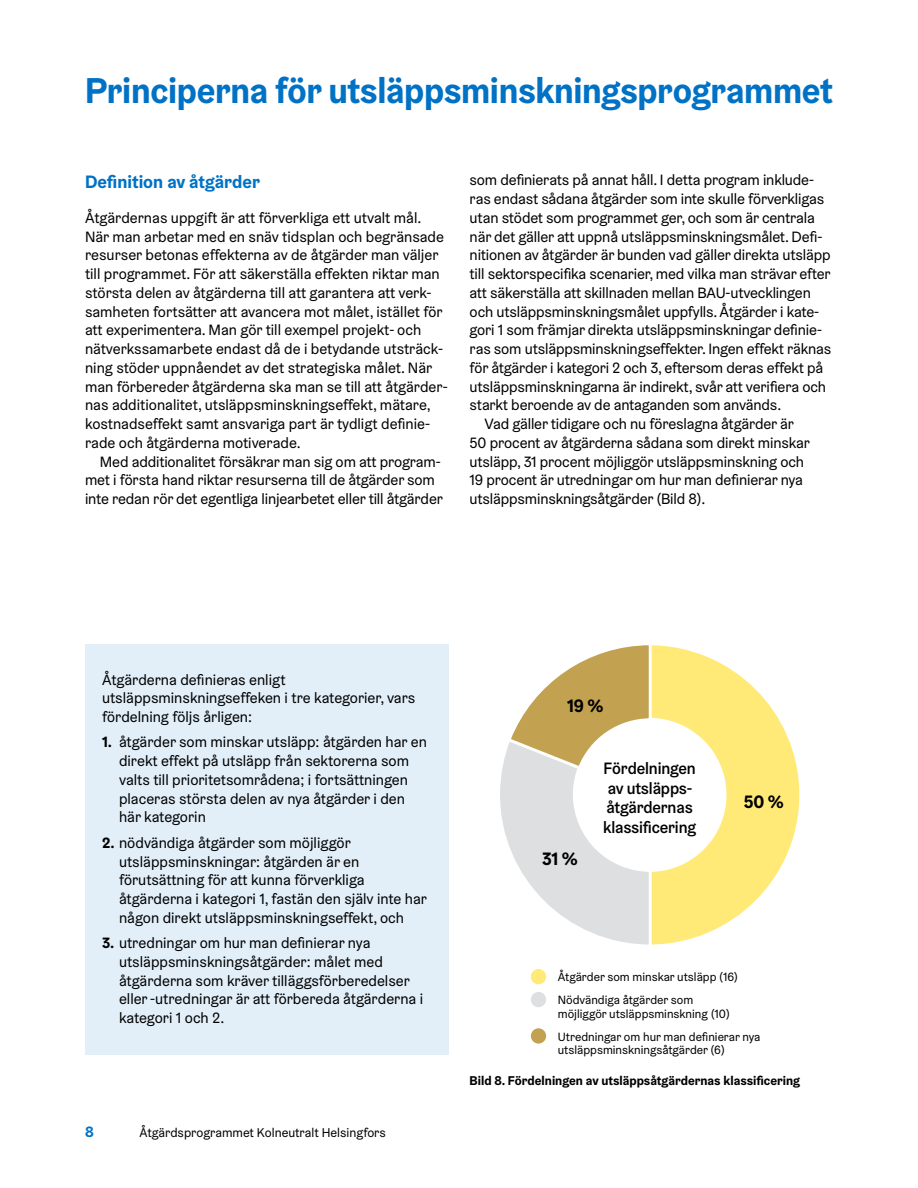
<style>
.page{position:relative;width:918px;height:1188px;background:#fff}
.page>*{position:absolute;margin:0;border:0;box-sizing:border-box;transform-origin:0 0}
.otsikko_1{font:700 36px "Helsinki Grotesk";letter-spacing:-.01em;color:#0072c6}
.otsikko_2{font:700 18px "Helsinki Grotesk";color:#0072c6}
.t1{font:700 18px "Helsinki Grotesk";color:#000}
.t2{font:500 16.5px/19.5px "Helsinki Grotesk";letter-spacing:-.01em;color:#000}
.leipis_sis{font:15px/18.8px "Helsinki Grotesk";letter-spacing:-.01em;color:#000}
.Leipateksti__Mammy{font:15px/18.8px "Helsinki Grotesk";color:#000}
.t3{font:700 15px "Helsinki Grotesk";color:#0072c6}
.t4{font:700 12.75px "Helsinki Grotesk";color:#000}
.t5{font:12.75px "Helsinki Grotesk";color:#000}
.t6{font:12px/22.8px "Helsinki Grotesk";color:#000}
.s1{font-weight:700}
</style>
<div class="page">
<svg style="left:653px;top:645px;width:147px;height:300px"></svg>
<svg style="left:500px;top:645px;width:153px;height:300px"></svg>
<div style="left:531px;top:969px;width:15px;height:15px;background:#ffea77;border-radius:50%"></div>
<div style="left:531px;top:992px;width:15px;height:15px;background:#dedfe1;border-radius:50%"></div>
<div style="left:531px;top:1028px;width:15px;height:16px;background:#c2a251;border-radius:50%"></div>
<div style="left:85px;top:644px;width:363px;height:95px;background:#e2eff9"></div>
<div style="left:85px;top:735px;width:363px;height:104px;background:#e2eff9"></div>
<div style="left:85px;top:835px;width:363px;height:105px;background:#e2eff9"></div>
<div style="left:85px;top:935px;width:363px;height:120px;background:#e2eff9"></div>
<p class="otsikko_1" style="left:85px;top:68px;width:749px">Principerna för utsläppsminskningsprogrammet</p>
<p class="otsikko_2" style="left:85px;top:170px;width:177px">Definition av åtgärder</p>
<p class="Leipateksti__Mammy" style="left:85px;top:208px;width:364px">Åtgärdernas uppgift är att förverkliga ett utvalt mål.<br>När man arbetar med en snäv tidsplan och begränsade resurser betonas effekterna av de åtgärder man väljer till programmet. För att säkerställa effekten riktar man största delen av åtgärderna till att garantera att verk&shy;samheten fortsätter att avancera mot målet, istället för att experimentera. Man gör till exempel projekt- och nätverkssamarbete endast då de i betydande utsträck&shy;ning stöder uppnåendet av det strategiska målet. När man förbereder åtgärderna ska man se till att åtgärder&shy;nas additionalitet, utsläppsminskningseffekt, mätare, kostnadseffekt samt ansvariga part är tydligt definie&shy;rade och åtgärderna motiverade.</p>
<p class="leipis_sis" style="left:85px;top:452px;width:359px;text-indent:15px">Med additionalitet försäkrar man sig om att program&shy;met i första hand riktar resurserna till de åtgärder som inte redan rör det egentliga linjearbetet eller till åtgärder</p>
<p class="leipis_sis" style="left:470px;top:170px;width:363px">som definierats på annat håll. I detta program inklude&shy;ras endast sådana åtgärder som inte skulle förverkligas utan stödet som programmet ger, och som är centrala när det gäller att uppnå utsläppsminskningsmålet. Defi&shy;nitionen av åtgärder är bunden vad gäller direkta utsläpp till sektorspecifika scenarier, med vilka man strävar efter att säkerställa att skillnaden mellan BAU-utvecklingen och utsläppsminskningsmålet uppfylls. Åtgärder i kate&shy;gori 1 som främjar direkta utsläppsminskningar definie&shy;ras som utsläppsminskningseffekter. Ingen effekt räknas för åtgärder i kategori 2 och 3, eftersom deras effekt på utsläppsminskningarna är indirekt, svår att verifiera och starkt beroende av de antaganden som används.</p>
<p class="leipis_sis" style="left:470px;top:414px;width:342px;text-indent:15px">Vad gäller tidigare och nu föreslagna åtgärder är 50 procent av åtgärderna sådana som direkt minskar utsläpp, 31 procent möjliggör utsläppsminskning och 19 procent är utredningar om hur man definierar nya utsläppsminskningsåtgärder (Bild 8).</p>
<p class="leipis_sis" style="left:102px;top:670px;width:315px">Åtgärderna definieras enligt utsläppsminskningseffeken i tre kategorier, vars fördelning följs årligen:</p>
<p class="leipis_sis" style="left:119px;top:733px;width:309px;text-indent:-17px"><span class="s1">1.</span> åtgärder som minskar utsläpp: åtgärden har en direkt effekt på utsläpp från sektorerna som valts till prioritetsområdena; i fortsättningen placeras största delen av nya åtgärder i den här kategorin</p>
<p class="leipis_sis" style="left:119px;top:833px;width:309px;text-indent:-17px"><span class="s1">2.</span> nödvändiga åtgärder som möjliggör utsläppsminskningar: åtgärden är en förutsättning för att kunna förverkliga åtgärderna i kategori 1, fastän den själv inte har någon direkt utsläppsminskningseffekt, och</p>
<p class="leipis_sis" style="left:119px;top:933px;width:306px;text-indent:-17px"><span class="s1">3.</span> utredningar om hur man definierar nya utsläppsminskningsåtgärder: målet med åtgärderna som kräver tilläggsförberedelser eller -utredningar är att förbereda åtgärderna i kategori 1 och 2.</p>
<p class="t3" style="left:85px;top:1123px;width:10px">8</p>
<p class="t5" style="left:139px;top:1125px;width:248px">Åtgärdsprogrammet Kolneutralt Helsingfors</p>
<p class="t1" style="left:567px;top:694px;width:38px">19 %</p>
<p class="t1" style="left:542px;top:847px;width:37px">31 %</p>
<p class="t2" style="left:603px;top:759px;width:95px">Fördelningen av utsläpps&shy;åtgärdernas klassificering</p>
<p class="t1" style="left:744px;top:790px;width:42px">50 %</p>
<p class="t6" style="left:558px;top:966px;width:182px">Åtgärder som minskar utsläpp (16)<br>Nödvändiga åtgärder som</p>
<p class="t6" style="left:558px;top:1002px;width:204px">möjliggör utsläppsminskning (10)<br>Utredningar om hur man definierar nya</p>
<p class="t6" style="left:558px;top:1038px;width:169px">utsläppsminskningsåtgärder (6)</p>
<p class="t4" style="left:470px;top:1073px;width:332px">Bild 8. Fördelningen av utsläppsåtgärdernas klassificering</p>
</div>
